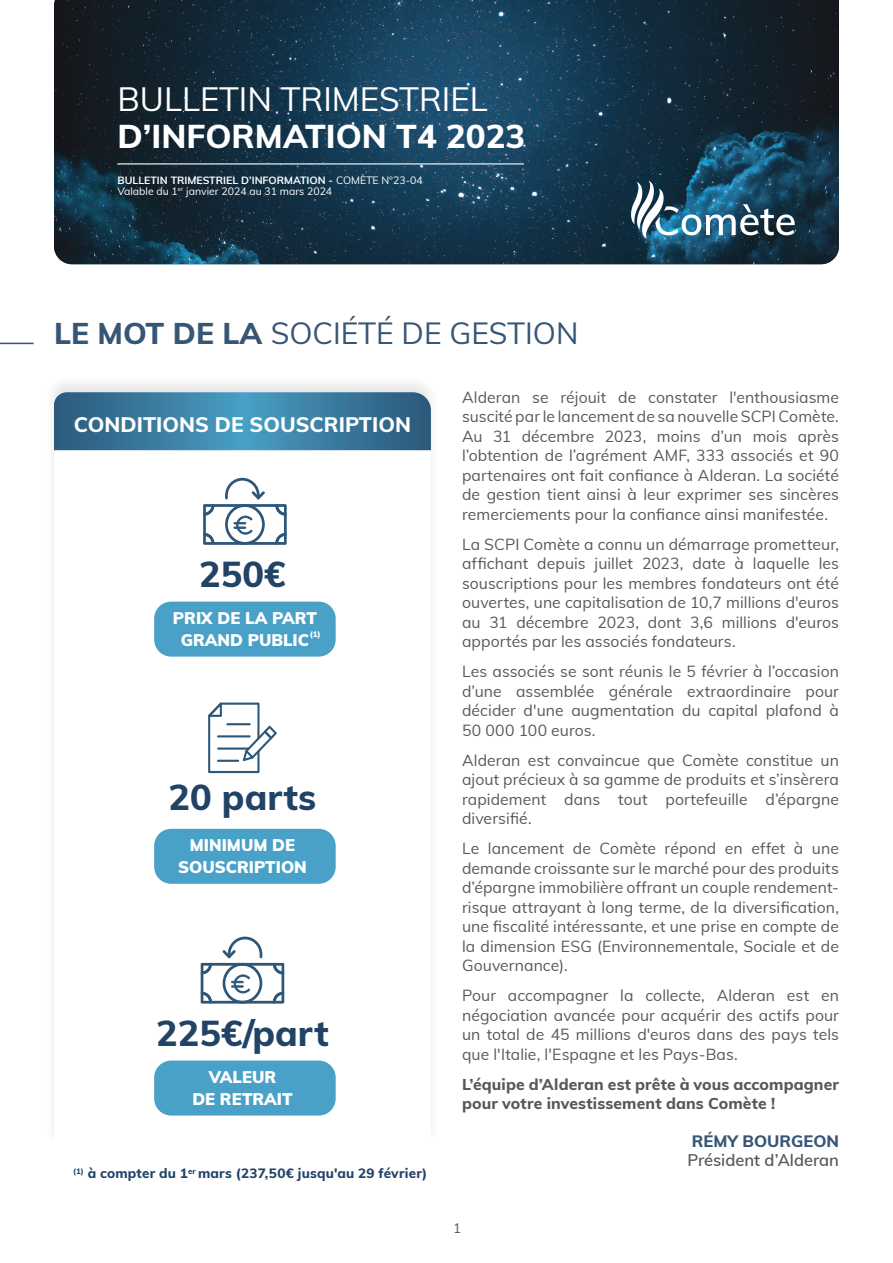
<style>
.page{position:relative;width:893px;height:1263px;background:#fff}
.page>*{position:absolute;margin:0;border:0;box-sizing:border-box;transform-origin:0 0}
.t1{font:800 36px "Muli";color:#214366}
.t2{font:33px "Muli";color:#fff}
.t3{font:800 33px "Muli";color:#fff}
.t4{font:30px "Muli";color:#375675}
.t5{font:800 21px "Muli";color:#fff}
.t6{font:900 16.5px/21.8px "Muli";color:#fff;text-align:center}
.t7{font:600 16.5px "Muli";color:#57585a}
.PARAGRAPHE_TEXTE_COURANT{font:800 16.5px "Muli";color:#375675}
.PARAGRAPHE_TEXTE_COURANT-2{font:15.75px/19.5px "Muli";letter-spacing:.005em;color:#57585a;text-align:justify}
.PARAGRAPHE_TEXTE_COURANT-3{font:800 15.75px/19.5px "Muli";letter-spacing:.01em;color:#57585a}
.texte_courant{font:800 13.5px "Muli";letter-spacing:.015em;color:#214366}
.t8{font:13.5px "Muli";color:#57585a}
.t9{font:700 10.5px "Muli";color:#fff}
.t10{font:10.5px "Muli";color:#fff}
.t11{font:900 7.8px "Muli";color:#fff}
.s1{font-weight:400}
.s2{font-weight:800}
</style>
<div class="page">
<img style="left:54px;top:0;width:785px;height:264px">
<hr style="left:0;top:343px;width:34px;height:1px;background:#375675">
<svg style="left:631px;top:181px;width:164px;height:58px"></svg>
<hr style="left:117px;top:163px;width:407px;height:1px;background:#fff">
<div style="left:45px;top:375px;width:395px;height:770px;background:#231f20;opacity:.1"></div>
<svg style="left:54px;top:450px;width:377px;height:694px"></svg>
<svg style="left:54px;top:392px;width:377px;height:58px;background:#3b7b9f"></svg>
<svg style="left:203px;top:478px;width:84px;height:67px"></svg>
<div style="left:154px;top:602px;width:182px;height:55px;background:#49a1c7;border-radius:17px"></div>
<svg style="left:208px;top:702px;width:69px;height:71px"></svg>
<div style="left:154px;top:829px;width:182px;height:55px;background:#49a1c7;border-radius:17px"></div>
<div style="left:154px;top:1060px;width:182px;height:55px;background:#49a1c7;border-radius:17px"></div>
<svg style="left:201px;top:936px;width:83px;height:67px"></svg>
<p class="t2" style="left:117px;top:75px;width:372px">BULLETIN TRIMESTRIEL</p>
<p class="t3" style="left:117px;top:112px;width:409px">D’INFORMATION T4 2023</p>
<p class="t9" style="left:117px;top:173px;width:307px">BULLETIN TRIMESTRIEL D’INFORMATION - <span class="s1">COMÈTE N°23-04</span></p>
<p class="t10" style="left:117px;top:183px;width:216px">Valable du 1<sup>er</sup> janvier 2024 au 31 mars 2024</p>
<p class="t4" style="left:54px;top:311px;width:526px"><span class="s2">LE MOT DE LA</span> SOCIÉTÉ DE GESTION</p>
<p class="t5" style="left:74px;top:409px;width:339px">CONDITIONS DE SOUSCRIPTION</p>
<p class="t1" style="left:199px;top:548px;width:88px">250€</p>
<p class="t6" style="left:173px;top:607px;width:145px">PRIX DE LA PART</p>
<p class="t6" style="left:181px;top:628px;width:130px">GRAND PUBLIC</p>
<p class="t11" style="left:310px;top:628px;width:13px">(1)</p>
<p class="t1" style="left:169px;top:771px;width:149px">20 parts</p>
<p class="t6" style="left:178px;top:834px;width:130px">MINIMUM DE<br>SOUSCRIPTION</p>
<p class="t1" style="left:156px;top:1006px;width:174px">225€/part</p>
<p class="t6" style="left:209px;top:1065px;width:69px">VALEUR</p>
<p class="t6" style="left:192px;top:1087px;width:102px">DE RETRAIT</p>
<p class="texte_courant" style="left:73px;top:1163px;width:355px"><sup>(1)</sup> à compter du 1<sup>er</sup> mars (237,50€ jusqu'au 29 février)</p>
<p class="PARAGRAPHE_TEXTE_COURANT-2" style="left:462px;top:387px;width:378px">Alderan se réjouit de constater l'enthousiasme suscité par le lancement de sa nouvelle SCPI Comète.<br>Au 31 décembre 2023, moins d’un mois après l’obtention de l’agrément AMF, 333 associés et 90 partenaires ont fait confiance à Alderan. La société de gestion tient ainsi à leur exprimer ses sincères remerciements pour la confiance ainsi manifestée.</p>
<p class="PARAGRAPHE_TEXTE_COURANT-2" style="left:462px;top:534px;width:378px">La SCPI Comète a connu un démarrage prometteur, affichant depuis juillet 2023, date à laquelle les souscriptions pour les membres fondateurs ont été ouvertes, une capitalisation de 10,7 millions d'euros au 31 décembre 2023, dont 3,6 millions d'euros apportés par les associés fondateurs.</p>
<p class="PARAGRAPHE_TEXTE_COURANT-2" style="left:462px;top:661px;width:378px">Les associés se sont réunis le 5 février à l’occasion d’une assemblée générale extraordinaire pour décider d'une augmentation du capital plafond à 50 000 100 euros.</p>
<p class="PARAGRAPHE_TEXTE_COURANT-2" style="left:462px;top:750px;width:378px">Alderan est convaincue que Comète constitue un ajout précieux à sa gamme de produits et s’insèrera rapidement dans tout portefeuille d’épargne diversifié.</p>
<p class="PARAGRAPHE_TEXTE_COURANT-2" style="left:462px;top:838px;width:378px">Le lancement de Comète répond en effet à une demande croissante sur le marché pour des produits d’épargne immobilière offrant un couple rendement&shy;risque attrayant à long terme, de la diversification, une fiscalité intéressante, et une prise en compte de la dimension ESG (Environnementale, Sociale et de Gouvernance).</p>
<p class="PARAGRAPHE_TEXTE_COURANT-2" style="left:462px;top:985px;width:378px">Pour accompagner la collecte, Alderan est en négociation avancée pour acquérir des actifs pour un total de 45 millions d'euros dans des pays tels que l'Italie, l'Espagne et les Pays-Bas.</p>
<p class="PARAGRAPHE_TEXTE_COURANT-3" style="left:462px;top:1074px;width:378px">L’équipe d’Alderan est prête à vous accompagner pour votre investissement dans Comète !</p>
<p class="PARAGRAPHE_TEXTE_COURANT" style="left:692px;top:1129px;width:149px">RÉMY BOURGEON</p>
<p class="t7" style="left:687px;top:1148px;width:153px">Président d’Alderan</p>
<p class="t8" style="left:453px;top:1218px;width:10px">1</p>
</div>
